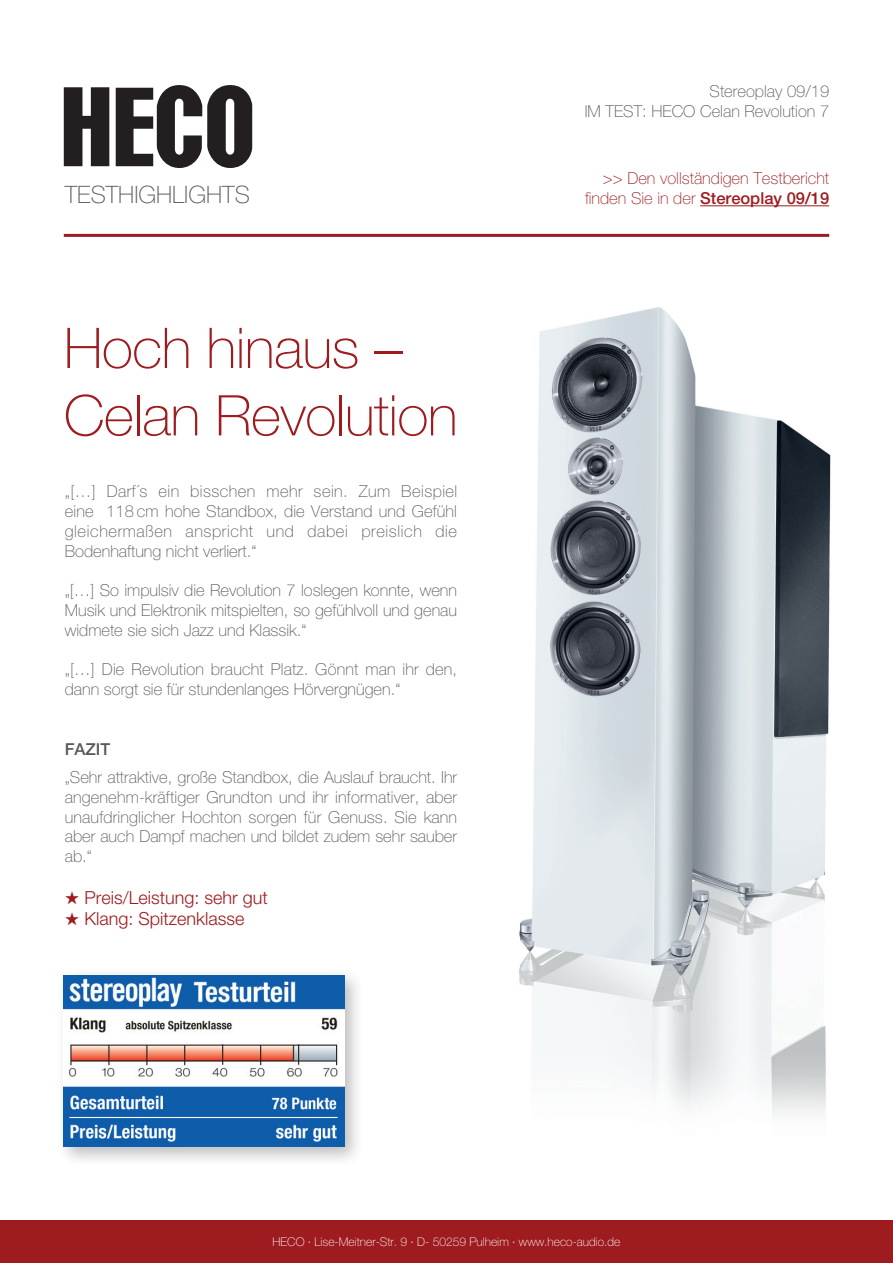
<style>
.page{position:relative;width:893px;height:1263px;background:#fff}
.page>*{position:absolute;margin:0;border:0;box-sizing:border-box;transform-origin:0 0}
.t1{font:100 56.25px/67.3px "Helvetica Neue LT Std";letter-spacing:-.01em;color:#9e1c1f}
.t2{font:100 24px "Helvetica Neue LT Std";color:#57585a}
.t3{font:300 18px "Helvetica Neue LT Std";color:#9e1c1f}
.t4{font:100 16.5px/19.8px "Helvetica Neue LT Std";color:#57585a;text-align:justify}
.t5{font:100 16.5px/19.8px "Helvetica Neue LT Std";color:#9e1c1f;text-align:right}
.t6{font:500 16.5px "Helvetica Neue LT Std";color:#57585a}
.t7{font:100 12px "Helvetica Neue LT Std";color:#fff}
.s1{font-weight:500}
</style>
<div class="page">
<svg style="left:64px;top:87px;width:45px;height:79px;background:#454243"></svg>
<svg style="left:116px;top:85px;width:136px;height:83px"></svg>
<div style="left:0;top:1220px;width:893px;height:43px;background:#9e1c1f"></div>
<hr style="left:64px;top:234px;width:765px;height:3px;background:#9e1c1f">
<div style="left:55px;top:967px;width:309px;height:200px;background:#231f20;opacity:.3"></div>
<img style="left:64px;top:975px;width:280px;height:172px">
<img style="left:347px;top:205px;width:484px;height:962px">
<img style="left:520px;top:308px;width:310px;height:667px">
<hr style="left:700px;top:205px;width:129px;height:1px;background:#9e1c1f">
<h2 class="t2" style="left:65px;top:181px;width:187px">TESTHIGHLIGHTS</h2>
<h1 class="t1" style="left:64px;top:314px;width:395px">Hoch hinaus –<br>Celan Revolution</h1>
<p class="t4" style="left:65px;top:481px;width:394px">„[…] Darf´s ein bisschen mehr sein. Zum Beispiel eine 118 cm hohe Standbox, die Verstand und Gefühl gleichermaßen anspricht und dabei preislich die Bodenhaftung nicht verliert.“</p>
<p class="t4" style="left:65px;top:580px;width:394px">„[…] So impulsiv die Revolution 7 loslegen konnte, wenn Musik und Elektronik mitspielten, so gefühlvoll und genau widmete sie sich Jazz und Klassik.“</p>
<p class="t4" style="left:65px;top:660px;width:394px">„[…] Die Revolution braucht Platz. Gönnt man ihr den, dann sorgt sie für stundenlanges Hörvergnügen.“</p>
<p class="t6" style="left:65px;top:739px;width:47px">FAZIT</p>
<p class="t4" style="left:65px;top:767px;width:394px">„Sehr attraktive, große Standbox, die Auslauf braucht. Ihr angenehm-kräftiger Grundton und ihr informativer, aber unaufdringlicher Hochton sorgen für Genuss. Sie kann aber auch Dampf machen und bildet zudem sehr sauber ab.“</p>
<p class="t3" style="left:65px;top:886px;width:205px">★ Preis/Leistung: sehr gut</p>
<p class="t3" style="left:65px;top:908px;width:181px">★ Klang: Spitzenklasse</p>
<p class="t4" style="left:585px;top:81px;width:246px;text-align:right">Stereoplay 09/19<br>IM TEST: HECO Celan Revolution 7</p>
<p class="t5" style="left:585px;top:169px;width:246px">&gt;&gt; Den vollständigen Testbericht finden Sie in der <span class="s1">Stereoplay 09/19</span></p>
<p class="t7" style="left:272px;top:1235px;width:350px">HECO · Lise-Meitner-Str. 9 · D- 50259 Pulheim · www.heco-audio.de</p>
</div>
